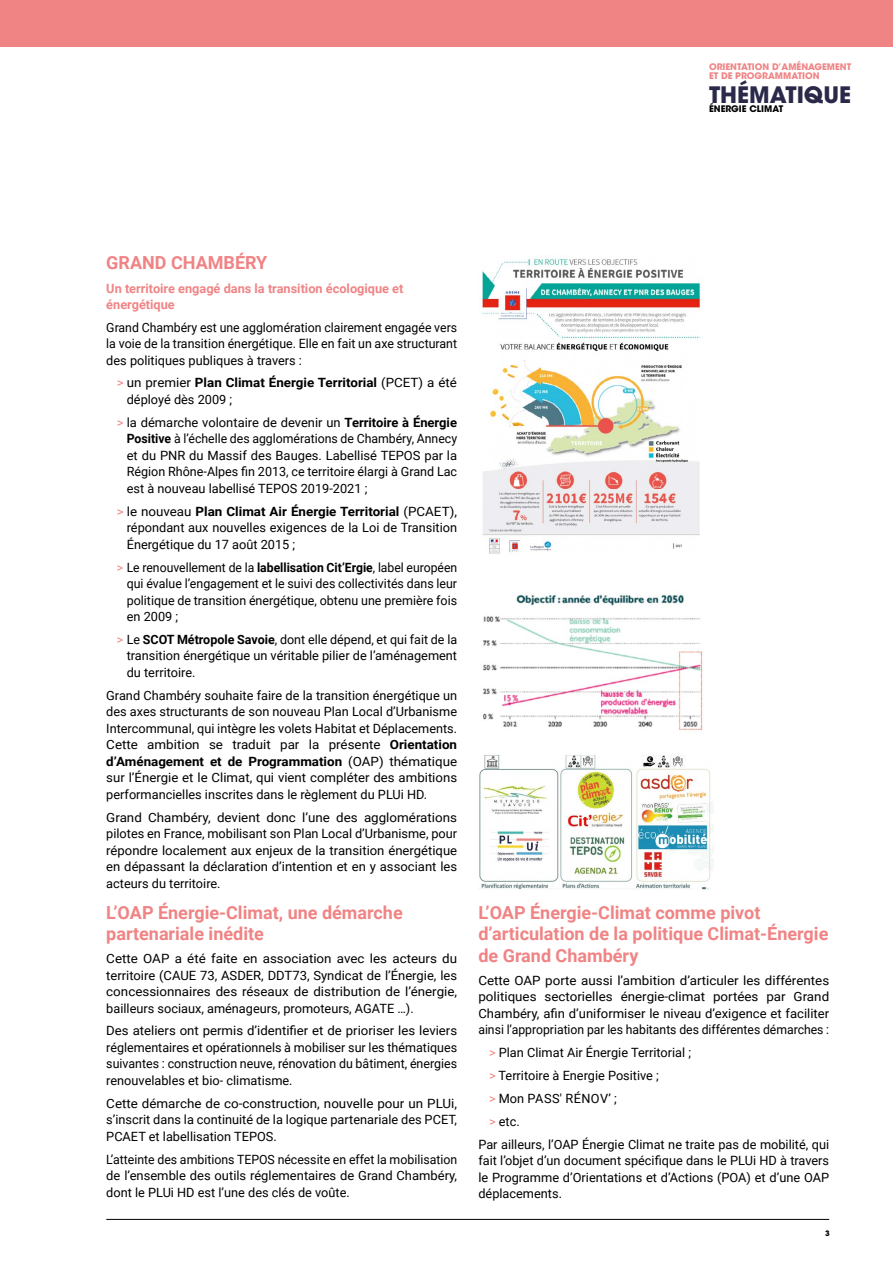
<style>
.page{position:relative;width:893px;height:1263px;background:#fff}
.page>*{position:absolute;margin:0;border:0;box-sizing:border-box;transform-origin:0 0}
.t1{font:700 22.5px "ITC Avant Garde Std";color:#2a2949}
.INTER_2{font:700 18px/21.6px "Roboto";color:#f08485}
.TEXTE{font:12.75px/16.5px "Roboto";color:#000;text-align:justify}
.TEXTE-2{font:12.75px/16.5px "Roboto";color:#000;text-align:justify;scale:1.05 1}
.TEXTE-3{font:12.75px/16.5px "Roboto";color:#000;text-align:justify;scale:.96 1}
.TEXTE-4{font:12.75px/16.5px "Roboto";color:#000;text-align:justify;scale:1.04 1}
.INTER_4{font:700 12.75px/15.8px "Roboto";color:#f08485}
.TEXTE-5{font:12.75px "Roboto";letter-spacing:.035em;color:#000}
.t2{font:700 9px/9px "ITC Avant Garde Std";color:#f08485}
.t3{font:700 9px "ITC Avant Garde Std";color:#000}
.t4{font:700 7.5px "ITC Avant Garde Std";color:#000}
.s1{color:#f08485}
.s2{font-weight:700}
</style>
<div class="page">
<div style="left:0;top:0;width:893px;height:47px;background:#f08485"></div>
<hr style="left:106px;top:1219px;width:723px;height:1px;background:#000">
<img style="left:478px;top:258px;width:223px;height:296px">
<img style="left:483px;top:594px;width:220px;height:137px">
<img style="left:479px;top:755px;width:235px;height:135px">
<p class="t2" style="left:709px;top:63px;width:144px">ORIENTATION D’AMÉNAGEMENT<br>ET DE PROGRAMMATION</p>
<h1 class="t1" style="left:709px;top:80px;width:143px">THÉMATIQUE</h1>
<p class="t3" style="left:709px;top:102px;width:76px">ÉNERGIE CLIMAT</p>
<p class="INTER_2" style="left:106px;top:251px;width:163px">GRAND CHAMBÉRY</p>
<p class="INTER_4" style="left:106px;top:280px;width:299px">Un territoire engagé dans la transition écologique et énergétique</p>
<p class="TEXTE-3" style="left:106px;top:318px;width:367px">Grand Chambéry est une agglomération clairement engagée vers la voie de la transition énergétique. Elle en fait un axe structurant des politiques publiques à travers :</p>
<p class="TEXTE-2" style="left:127px;top:374px;width:316px;text-indent:-10px"><span class="s1">&gt;</span> un premier <span class="s2">Plan Climat Énergie Territorial</span> (PCET) a été déployé dès 2009 ;</p>
<p class="TEXTE" style="left:127px;top:414px;width:332px;text-indent:-10px"><span class="s1">&gt;</span> la démarche volontaire de devenir un <span class="s2">Territoire à Énergie Positive</span> à l’échelle des agglomérations de Chambéry, Annecy et du PNR du Massif des Bauges. Labellisé TEPOS par la Région Rhône-Alpes fin 2013, ce territoire élargi à Grand Lac est à nouveau labellisé TEPOS 2019-2021 ;</p>
<p class="TEXTE-2" style="left:127px;top:502px;width:316px;text-indent:-10px"><span class="s1">&gt;</span> le nouveau <span class="s2">Plan Climat Air Énergie Territorial</span> (PCAET), répondant aux nouvelles exigences de la Loi de Transition Énergétique du 17 août 2015 ;</p>
<p class="TEXTE-3" style="left:127px;top:558px;width:346px;text-indent:-10px"><span class="s1">&gt;</span> Le renouvellement de la <span class="s2">labellisation Cit’Ergie</span>, label européen qui évalue l’engagement et le suivi des collectivités dans leur politique de transition énergétique, obtenu une première fois en 2009 ;</p>
<p class="TEXTE" style="left:127px;top:631px;width:332px;text-indent:-10px"><span class="s1">&gt;</span> Le <span class="s2">SCOT Métropole Savoie</span>, dont elle dépend, et qui fait de la transition énergétique un véritable pilier de l’aménagement du territoire.</p>
<p class="TEXTE" style="left:106px;top:687px;width:352px">Grand Chambéry souhaite faire de la transition énergétique un des axes structurants de son nouveau Plan Local d’Urbanisme Intercommunal, qui intègre les volets Habitat et Déplacements.<br>Cette ambition se traduit par la présente <span class="s2">Orientation d’Aménagement et de Programmation</span> (OAP) thématique sur l’Énergie et le Climat, qui vient compléter des ambitions performancielles inscrites dans le règlement du PLUi HD.</p>
<p class="TEXTE-2" style="left:106px;top:808px;width:336px">Grand Chambéry, devient donc l’une des agglomérations pilotes en France, mobilisant son Plan Local d’Urbanisme, pour répondre localement aux enjeux de la transition énergétique en dépassant la déclaration d’intention et en y associant les acteurs du territoire.</p>
<p class="INTER_2" style="left:106px;top:901px;width:298px">L’OAP Énergie-Climat, une démarche partenariale inédite</p>
<p class="TEXTE-2" style="left:106px;top:950px;width:336px">Cette OAP a été faite en association avec les acteurs du territoire (CAUE 73, ASDER, DDT73, Syndicat de l’Énergie, les concessionnaires des réseaux de distribution de l’énergie, bailleurs sociaux, aménageurs, promoteurs, AGATE …).</p>
<p class="TEXTE-4" style="left:106px;top:1022px;width:339px">Des ateliers ont permis d’identifier et de prioriser les leviers réglementaires et opérationnels à mobiliser sur les thématiques suivantes : construction neuve, rénovation du bâtiment, énergies renouvelables et bio- climatisme.</p>
<p class="TEXTE-2" style="left:106px;top:1094px;width:336px">Cette démarche de co-construction, nouvelle pour un PLUi, s’inscrit dans la continuité de la logique partenariale des PCET, PCAET et labellisation TEPOS.</p>
<p class="TEXTE" style="left:106px;top:1150px;width:352px">L’atteinte des ambitions TEPOS nécessite en effet la mobilisation de l’ensemble des outils réglementaires de Grand Chambéry, dont le PLUi HD est l’une des clés de voûte.</p>
<p class="INTER_2" style="left:478px;top:901px;width:351px">L’OAP Énergie-Climat comme pivot d’articulation de la politique Climat-Énergie de Grand Chambéry</p>
<p class="TEXTE-2" style="left:478px;top:971px;width:336px">Cette OAP porte aussi l’ambition d’articuler les différentes politiques sectorielles énergie-climat portées par Grand Chambéry, afin d’uniformiser le niveau d’exigence et faciliter ainsi l’appropriation par les habitants des différentes démarches :</p>
<p class="TEXTE" style="left:489px;top:1044px;width:204px"><span class="s1">&gt;</span> Plan Climat Air Énergie Territorial ;</p>
<p class="TEXTE" style="left:489px;top:1066px;width:171px"><span class="s1">&gt;</span> Territoire à Energie Positive ;</p>
<p class="TEXTE-5" style="left:489px;top:1089px;width:129px"><span class="s1">&gt;</span> Mon PASS' RÉNOV’ ;</p>
<p class="TEXTE" style="left:489px;top:1112px;width:32px"><span class="s1">&gt;</span> etc.</p>
<p class="TEXTE" style="left:478px;top:1135px;width:352px">Par ailleurs, l’OAP Énergie Climat ne traite pas de mobilité, qui fait l’objet d’un document spécifique dans le PLUi HD à travers le Programme d’Orientations et d’Actions (POA) et d’une OAP déplacements.</p>
<p class="t4" style="left:825px;top:1228px;width:6px">3</p>
</div>
